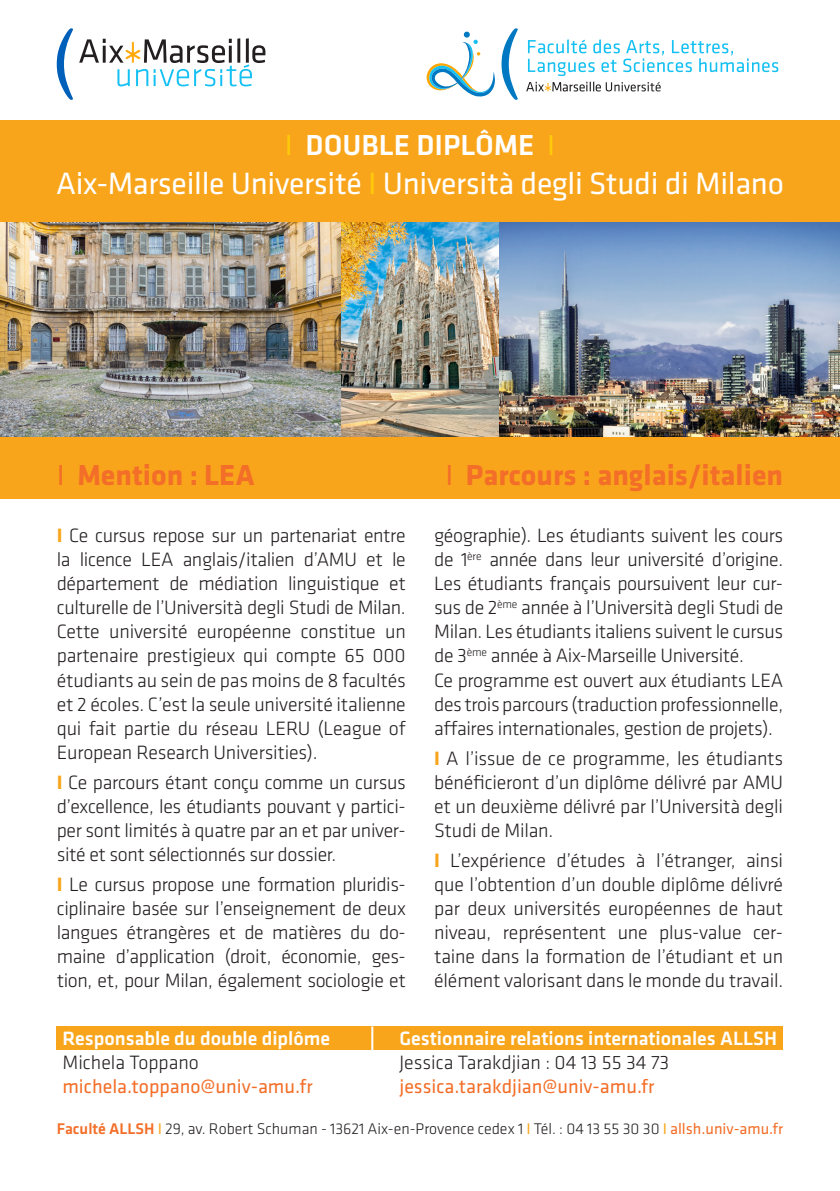
<style>
.page{position:relative;width:840px;height:1191px;background:#fff}
.page>*{position:absolute;margin:0;border:0;box-sizing:border-box;transform-origin:0 0}
.t1{font:32px "Klavika Basic";letter-spacing:-.01em;color:#fff}
.t2{font:700 30px "Klavika Basic";color:#f36e28}
.t3{font:500 30px "Klavika Basic";color:#fff}
.t4{font:300 20px/24px "Klavika Basic";letter-spacing:-.02em;color:#231f20;text-align:justify}
.t5{font:500 20px "Klavika Basic";color:#fff}
.t6{font:20px "Klavika Basic";color:#f36e28}
.t7{font:300 20px "Klavika Basic";color:#231f20}
.t8{font:300 16px "Klavika Basic";color:#231f20}
.s1{font-weight:400;color:#feca0a}
.s2{color:#feca0a}
.s3{font-weight:400}
.s4{font-weight:700;color:#f9a51b}
.s5{font-weight:500;color:#f36e28}
.s6{font-weight:400;color:#f9a51b}
.s7{font-weight:400;color:#f36e28}
</style>
<div class="page">
<div style="left:0;top:120px;width:839px;height:379px;background:#f9a51b"></div>
<svg style="left:526px;top:82px;width:134px;height:9px"></svg>
<svg style="left:527px;top:39px;width:250px;height:37px"></svg>
<svg style="left:501px;top:28px;width:16px;height:72px"></svg>
<svg style="left:426px;top:32px;width:69px;height:65px"></svg>
<div style="left:57px;top:1026px;width:725px;height:24px;background:#f9a51b"></div>
<img style="left:0;top:222px;width:839px;height:215px">
<hr style="left:371px;top:1026px;width:2px;height:32px;background:#fff">
<hr style="left:237px;top:38px;width:3px;height:25px;background:#231f20">
<hr style="left:246px;top:38px;width:3px;height:25px;background:#231f20">
<svg style="left:79px;top:39px;width:186px;height:47px"></svg>
<svg style="left:57px;top:28px;width:16px;height:72px"></svg>
<p class="t3" style="left:285px;top:125px;width:271px"><span class="s1">I</span> DOUBLE DIPLÔME <span class="s1">I</span></p>
<p class="t1" style="left:56px;top:162px;width:729px">Aix-Marseille Université <span class="s2">I</span> Università degli Studi di Milano</p>
<p class="t2" style="left:57px;top:453px;width:199px"><span class="s3">I</span> Mention : LEA</p>
<p class="t2" style="left:445px;top:453px;width:339px"><span class="s3">I</span> Parcours : anglais/italien</p>
<p class="t4" style="left:57px;top:523px;width:350px"><span class="s4">I</span> Ce cursus repose sur un partenariat entre la licence LEA anglais/italien d’AMU et le département de médiation linguistique et culturelle de l’Università degli Studi de Milan.<br>Cette université européenne constitue un partenaire prestigieux qui compte 65 000 étudiants au sein de pas moins de 8 facultés et 2 écoles. C’est la seule université italienne qui fait partie du réseau LERU (League of European Research Universities).</p>
<p class="t4" style="left:57px;top:769px;width:350px"><span class="s4">I</span> Ce parcours étant conçu comme un cursus d’excellence, les étudiants pouvant y partici&shy;per sont limités à quatre par an et par univer&shy;sité et sont sélectionnés sur dossier.</p>
<p class="t4" style="left:57px;top:871px;width:350px"><span class="s4">I</span> Le cursus propose une formation pluridis&shy;ciplinaire basée sur l’enseignement de deux langues étrangères et de matières du do&shy;maine d’application (droit, économie, ges&shy;tion, et, pour Milan, également sociologie et</p>
<p class="t4" style="left:434px;top:523px;width:350px">géographie). Les étudiants suivent les cours de 1<sup>ère</sup> année dans leur université d’origine.<br>Les étudiants français poursuivent leur cur&shy;sus de 2<sup>ème</sup> année à l’Università degli Studi de Milan. Les étudiants italiens suivent le cursus de 3<sup>ème</sup> année à Aix-Marseille Université.</p>
<p class="t4" style="left:434px;top:667px;width:350px">Ce programme est ouvert aux étudiants LEA des trois parcours (traduction professionnelle, affaires internationales, gestion de projets).</p>
<p class="t4" style="left:434px;top:745px;width:350px"><span class="s4">I</span> A l’issue de ce programme, les étudiants bénéficieront d’un diplôme délivré par AMU et un deuxième délivré par l’Università degli Studi de Milan.</p>
<p class="t4" style="left:434px;top:847px;width:350px"><span class="s4">I</span> L’expérience d’études à l’étranger, ainsi que l’obtention d’un double diplôme délivré par deux universités européennes de haut niveau, représentent une plus-value cer&shy;taine dans la formation de l’étudiant et un élément valorisant dans le monde du travail.</p>
<p class="t5" style="left:62px;top:1024px;width:269px">Responsable du double diplôme</p>
<p class="t7" style="left:62px;top:1049px;width:138px">Michela Toppano</p>
<p class="t6" style="left:62px;top:1072px;width:251px">michela.toppano@univ-amu.fr</p>
<p class="t5" style="left:399px;top:1024px;width:379px">Gestionnaire relations internationales ALLSH</p>
<p class="t7" style="left:399px;top:1049px;width:271px">Jessica Tarakdjian : 04 13 55 34 73</p>
<p class="t6" style="left:399px;top:1072px;width:256px">jessica.tarakdjian@univ-amu.fr</p>
<p class="t8" style="left:57px;top:1119px;width:727px"><span class="s5">Faculté ALLSH</span> <span class="s6">I</span> 29, av. Robert Schuman - 13621 Aix-en-Provence cedex 1 <span class="s6">I</span> Tél. : 04 13 55 30 30 <span class="s6">I</span> <span class="s7">allsh.univ-amu.fr</span></p>
</div>
